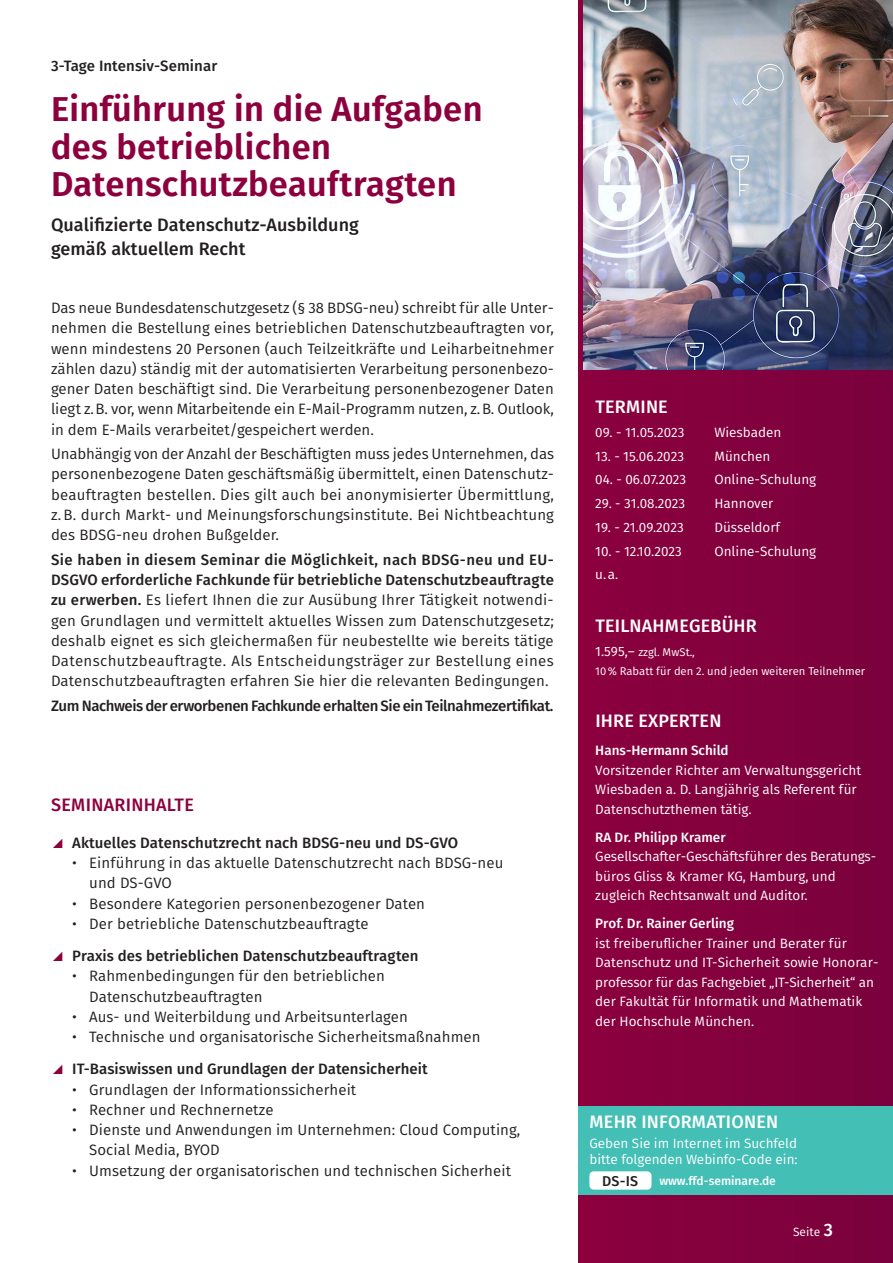
<style>
.page{position:relative;width:893px;height:1263px;background:#fff}
.page>*{position:absolute;margin:0;border:0;box-sizing:border-box;transform-origin:0 0}
.t1{font:600 34.5px/37.5px "Fira Sans";letter-spacing:.01em;color:#8d003e}
.t2{font:500 18px/24px "Fira Sans";letter-spacing:.005em;color:#231f20}
.t3{font:500 18px "Fira Sans";letter-spacing:.01em;color:#fff}
.t4{font:500 18px "Fira Sans";letter-spacing:.015em;color:#8d003e}
.t5{font:15px/20.2px "Fira Sans";letter-spacing:.005em;color:#231f20}
.t6{font:500 15px/32.2px "Fira Sans";letter-spacing:.005em;color:#231f20}
.t7{font:500 15px "Fira Sans";letter-spacing:-.025em;color:#231f20}
.t8{font:500 14.25px "Fira Sans";color:#231f20}
.t9{font:13.5px/19.5px "Fira Sans";color:#fff}
.t10{font:500 13.5px "Fira Sans";color:#fff}
.t11{font:500 12px "Fira Sans";color:#fff}
.t12{font:12px "Fira Sans";letter-spacing:.005em;color:#fff}
.t13{font:11.25px/19.5px "Fira Sans";color:#fff}
.s1{font-weight:500}
.s2{color:#8d003e}
.s3{font-weight:400}
.s4{font-size:13.5px}
.s5{font-weight:500;font-size:18px}
</style>
<div class="page">
<div style="left:578px;top:0;width:315px;height:1263px;background:#82013e"></div>
<div style="left:578px;top:1106px;width:315px;height:89px;background:#43bfb5"></div>
<img style="left:583px;top:0;width:310px;height:370px">
<div style="left:589px;top:1171px;width:62px;height:18px;background:#fff;border-radius:4px"></div>
<p class="t6" style="left:51px;top:49px;width:168px">3-Tage Intensiv-Seminar</p>
<h1 class="t1" style="left:51px;top:88px;width:433px">Einführung in die Aufgaben des betrieblichen<br>Datenschutzbeauftragten</h1>
<p class="t2" style="left:51px;top:212px;width:309px">Qualifizierte Datenschutz-Ausbildung gemäß aktuellem Recht</p>
<p class="t5" style="left:51px;top:298px;width:504px;text-align:justify">Das neue Bundesdatenschutzgesetz (§ 38 BDSG-neu) schreibt für alle Unter&shy;nehmen die Bestellung eines betrieblichen Datenschutzbeauftragten vor, wenn mindestens 20 Personen (auch Teilzeitkräfte und Leiharbeitnehmer zählen dazu) ständig mit der automatisierten Verarbeitung personenbezo&shy;gener Daten beschäftigt sind. Die Verarbeitung personenbezogener Daten liegt z.B. vor, wenn Mitarbeitende ein E-Mail-Programm nutzen, z.B. Outlook, in dem E-Mails verarbeitet/gespeichert werden.</p>
<p class="t5" style="left:51px;top:444px;width:505px;text-align:justify">Unabhängig von der Anzahl der Beschäftigten muss jedes Unternehmen, das personenbezogene Daten geschäftsmäßig übermittelt, einen Datenschutz&shy;beauftragten bestellen. Dies gilt auch bei anonymisierter Übermittlung, z. B. durch Markt- und Meinungsforschungsinstitute. Bei Nichtbeachtung des BDSG-neu drohen Bußgelder.</p>
<p class="t5" style="left:51px;top:549px;width:505px;text-align:justify"><span class="s1">Sie haben in diesem Seminar die Möglichkeit, nach BDSG-neu und EU-DSGVO erforderliche Fachkunde für betriebliche Datenschutzbeauftragte zu erwerben.</span> Es liefert Ihnen die zur Ausübung Ihrer Tätigkeit notwendi&shy;gen Grundlagen und vermittelt aktuelles Wissen zum Datenschutzgesetz; deshalb eignet es sich gleichermaßen für neubestellte wie bereits tätige Datenschutzbeauftragte. Als Entscheidungsträger zur Bestellung eines Datenschutzbeauftragten erfahren Sie hier die relevanten Bedingungen.</p>
<p class="t7" style="left:51px;top:695px;width:504px">Zum Nachweis der erworbenen Fachkunde erhalten Sie ein Teilnahmezertifikat.</p>
<p class="t4" style="left:51px;top:792px;width:144px">SEMINARINHALTE</p>
<p class="t6" style="left:51px;top:826px;width:409px"><span class="s2">◢</span> Aktuelles Datenschutzrecht nach BDSG-neu und DS-GVO</p>
<p class="t5" style="left:89px;top:853px;width:416px;text-indent:-17px">• Einführung in das aktuelle Datenschutzrecht nach BDSG-neu und DS-GVO</p>
<p class="t5" style="left:72px;top:893px;width:354px">• Besondere Kategorien personenbezogener Daten</p>
<p class="t6" style="left:51px;top:907px;width:369px;text-indent:21px"><span class="s3">• Der betriebliche Datenschutzbeauftragte<br></span><span class="s2">◢</span> Praxis des betrieblichen Datenschutzbeauftragten</p>
<p class="t5" style="left:89px;top:966px;width:297px;text-indent:-17px">• Rahmenbedingungen für den betrieblichen<br>Datenschutzbeauftragten</p>
<p class="t5" style="left:72px;top:1006px;width:337px">• Aus- und Weiterbildung und Arbeitsunterlagen</p>
<p class="t5" style="left:51px;top:1021px;width:431px;line-height:32.2px;text-indent:21px">• Technische und organisatorische Sicherheitsmaßnahmen <span class="s2">◢</span> <span class="s1">IT-Basiswissen und Grundlagen der Datensicherheit</span></p>
<p class="t5" style="left:72px;top:1079px;width:286px">• Grundlagen der Informationssicherheit</p>
<p class="t5" style="left:72px;top:1099px;width:203px">• Rechner und Rechnernetze</p>
<p class="t5" style="left:89px;top:1120px;width:433px;text-indent:-17px">• Dienste und Anwendungen im Unternehmen: Cloud Computing,<br>Social Media, BYOD</p>
<p class="t5" style="left:72px;top:1160px;width:440px">• Umsetzung der organisatorischen und technischen Sicherheit</p>
<p class="t3" style="left:595px;top:394px;width:74px">TERMINE</p>
<p class="t9" style="left:595px;top:422px;width:91px">09. - 11.05.2023</p>
<p class="t9" style="left:714px;top:422px;width:69px">Wiesbaden</p>
<p class="t9" style="left:595px;top:446px;width:90px">13. - 15.06.2023</p>
<p class="t9" style="left:714px;top:446px;width:58px">München</p>
<p class="t9" style="left:595px;top:470px;width:92px">04. - 06.07.2023</p>
<p class="t9" style="left:714px;top:470px;width:103px">Online-Schulung</p>
<p class="t9" style="left:595px;top:494px;width:91px">29. - 31.08.2023</p>
<p class="t9" style="left:714px;top:494px;width:60px">Hannover</p>
<p class="t9" style="left:595px;top:517px;width:90px">19. - 21.09.2023</p>
<p class="t9" style="left:714px;top:517px;width:67px">Düsseldorf</p>
<p class="t9" style="left:595px;top:541px;width:88px">10. - 12.10.2023</p>
<p class="t9" style="left:714px;top:541px;width:103px">Online-Schulung</p>
<p class="t9" style="left:595px;top:565px;width:25px">u.a.</p>
<p class="t3" style="left:595px;top:613px;width:163px">TEILNAHMEGEBÜHR</p>
<p class="t13" style="left:595px;top:642px;width:271px"><span class="s4">1.595,–</span> zzgl. MwSt.,<br>10% Rabatt für den 2. und jeden weiteren Teilnehmer</p>
<p class="t3" style="left:595px;top:708px;width:128px">IHRE EXPERTEN</p>
<p class="t10" style="left:595px;top:741px;width:135px">Hans-Hermann Schild</p>
<p class="t9" style="left:595px;top:760px;width:267px">Vorsitzender Richter am Verwaltungsgericht<br>Wiesbaden a. D. Langjährig als Referent für<br>Datenschutzthemen tätig.</p>
<p class="t10" style="left:595px;top:828px;width:132px">RA Dr. Philipp Kramer</p>
<p class="t9" style="left:595px;top:847px;width:282px">Gesellschafter-Geschäftsführer des Beratungs&shy;büros Gliss &amp; Kramer KG, Hamburg, und zugleich Rechtsanwalt und Auditor.</p>
<p class="t10" style="left:595px;top:914px;width:140px">Prof. Dr. Rainer Gerling</p>
<p class="t9" style="left:595px;top:933px;width:285px">ist freiberuflicher Trainer und Berater für Datenschutz und IT-Sicherheit sowie Honorar&shy;professor für das Fachgebiet „IT-Sicherheit“ an der Fakultät für Informatik und Mathematik der Hochschule München.</p>
<p class="t3" style="left:589px;top:1109px;width:190px">MEHR INFORMATIONEN</p>
<p class="t9" style="left:589px;top:1136px;width:210px;line-height:15.8px">Geben Sie im Internet im Suchfeld bitte folgenden Webinfo-Code ein:</p>
<p class="t8" style="left:602px;top:1171px;width:38px">DS-IS</p>
<p class="t11" style="left:659px;top:1173px;width:118px">www.ffd-seminare.de</p>
<p class="t12" style="left:793px;top:1223px;width:41px">Seite <span class="s5">3</span></p>
</div>
